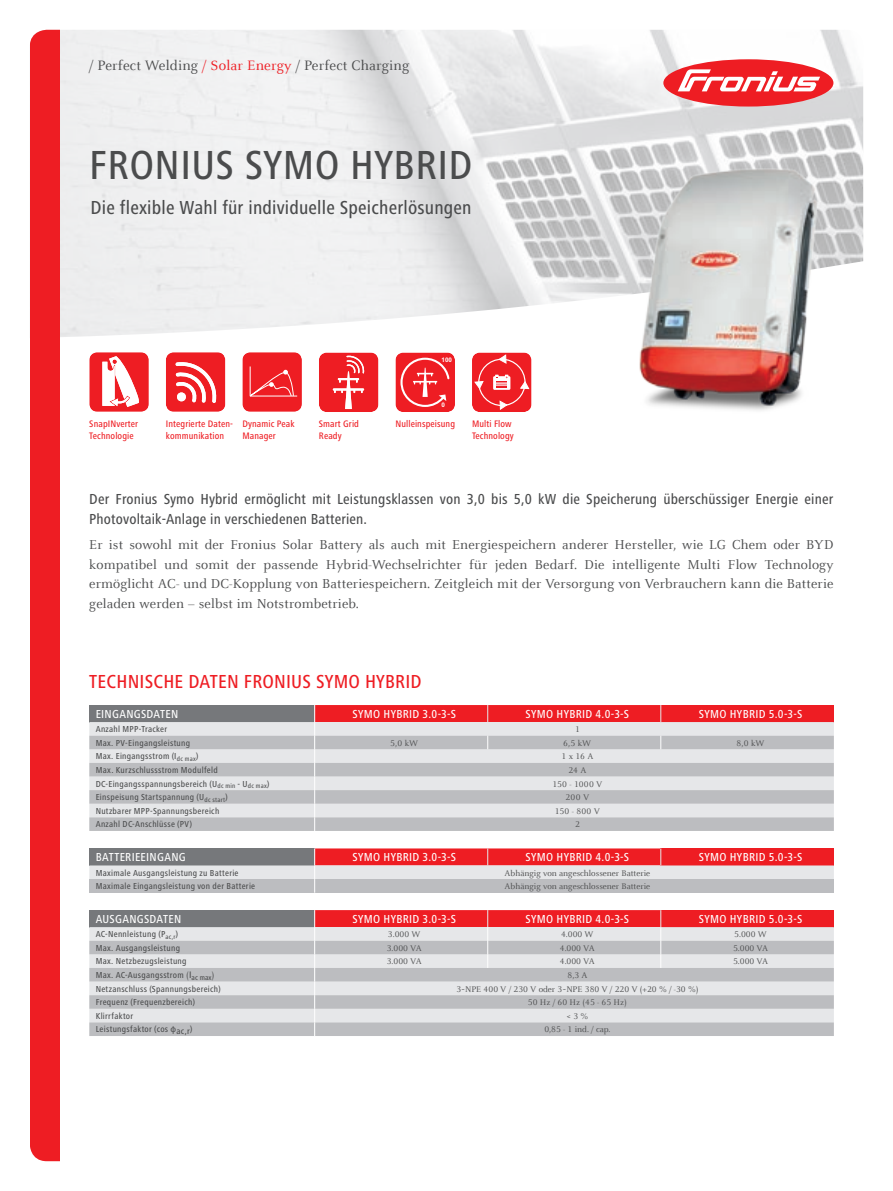
<style>
.page{position:relative;width:893px;height:1191px;background:#fff}
.page>*{position:absolute;margin:0;border:0;box-sizing:border-box;transform-origin:0 0}
.t1{font:500 condensed 42px "Frutiger Next LTW1 G";letter-spacing:.01em;color:#4b4c4d}
.t2{font:500 condensed 19.5px "Frutiger Next LTW1 G";letter-spacing:.01em;color:#4b4c4d}
.t3{font:500 condensed 19.5px "Frutiger Next LTW1 G";letter-spacing:.01em;color:#ee1d23}
.t4{font:500 condensed 15px/19.5px "Frutiger Next LTW1 G";letter-spacing:.01em;color:#4b4c4d}
.t5{font:15px "Celeste Offc Pro";letter-spacing:.01em;color:#4b4c4d}
.t6{font:14.25px/19.5px "Celeste Offc Pro";letter-spacing:.01em;color:#4b4c4d;text-align:justify}
.t7{font:500 condensed 12px "Frutiger Next LTW1 G";letter-spacing:.035em;color:#fff}
.t8{font:500 condensed 9.75px/12px "Frutiger Next LTW1 G";letter-spacing:.01em;color:#ee1d23}
.t9{font:500 condensed 9px "Frutiger Next LTW1 G";letter-spacing:.03em;color:#4b4c4d}
.t10{font:9px "Celeste Offc Pro";color:#4b4c4d}
.t11{font:700 6.3px "Arial";color:#fff}
.s1{color:#ee1d23}
.s2{font-family:"Celeste Offc Pro";font-weight:400;font-stretch:normal;font-size:9.75px}
.s3{font-size:9.75px}
</style>
<div class="page">
<svg style="left:60px;top:30px;width:803px;height:307px"></svg>
<div style="left:30px;top:30px;width:30px;height:1131px;background:#ee1d23"></div>
<div style="left:663px;top:59px;width:170px;height:48px;background:#ee1d23;border-radius:50%"></div>
<svg style="left:678px;top:69px;width:142px;height:22px"></svg>
<svg style="left:242px;top:352px;width:60px;height:60px;background:#ef3136"></svg>
<hr style="left:250px;top:396px;width:47px;height:1px;background:#fff">
<hr style="left:250px;top:366px;width:1px;height:30px;background:#fff">
<svg style="left:166px;top:352px;width:59px;height:60px"></svg>
<svg style="left:319px;top:352px;width:59px;height:60px;background:#f03c41"></svg>
<svg style="left:89px;top:352px;width:60px;height:60px"></svg>
<svg style="left:395px;top:352px;width:60px;height:60px;background:#f04146"></svg>
<svg style="left:472px;top:352px;width:59px;height:60px;background:#f04146"></svg>
<img style="left:621px;top:156px;width:223px;height:255px">
<div style="left:661px;top:705px;width:173px;height:17px;background:#ee1d23"></div>
<svg style="left:661px;top:722px;width:173px;height:13px;background:#e6e6e8"></svg>
<svg style="left:661px;top:735px;width:173px;height:96px;background:#cecfd2"></svg>
<svg style="left:89px;top:705px;width:572px;height:126px;background:#cebec1"></svg>
<svg style="left:89px;top:848px;width:745px;height:44px;background:#ce979a"></svg>
<div style="left:661px;top:910px;width:173px;height:17px;background:#ee1d23"></div>
<svg style="left:661px;top:927px;width:173px;height:13px;background:#e6e5e7"></svg>
<svg style="left:661px;top:940px;width:173px;height:96px;background:#cecfd2"></svg>
<svg style="left:89px;top:910px;width:572px;height:126px;background:#cebec1"></svg>
<h3 class="t5" style="left:89px;top:56px;width:322px">/ Perfect Welding <span class="s1">/ Solar Energy</span> / Perfect Charging</h3>
<h1 class="t1" style="left:89px;top:141px;width:345px">Froni us Symo Hybrid</h1>
<h2 class="t2" style="left:91px;top:196px;width:383px">Die flexible Wahl für individuelle Speicherlösungen</h2>
<p class="t11" style="left:442px;top:356px;width:12px">100</p>
<p class="t11" style="left:442px;top:401px;width:5px">0</p>
<p class="t8" style="left:89px;top:417px;width:50px">SnapINverter<br>Technologie</p>
<p class="t8" style="left:395px;top:417px;width:61px">Nulleinspeisung</p>
<p class="t8" style="left:472px;top:417px;width:43px">Multi Flow<br>Technology</p>
<p class="t8" style="left:166px;top:417px;width:69px">Integrierte Daten&shy;kommunikation</p>
<p class="t8" style="left:319px;top:417px;width:42px">Smart Grid<br>Ready</p>
<p class="t8" style="left:242px;top:417px;width:54px">Dynamic Peak<br>Manager</p>
<h3 class="t4" style="left:89px;top:489px;width:745px">Der Fronius Symo Hybrid ermöglicht mit Leistungsklassen von 3,0 bis 5,0 kW die Speicherung überschüssiger Energie einer<br>Photovoltaik-Anlage in verschiedenen Batterien.</h3>
<p class="t6" style="left:89px;top:535px;width:746px">Er ist sowohl mit der Fronius Solar Battery als auch mit Energiespeichern anderer Hersteller, wie LG Chem oder BYD kompatibel und somit der passende Hybrid-Wechselrichter für jeden Bedarf. Die intelligente Multi Flow Technology ermöglicht AC- und DC-Kopplung von Batteriespeichern. Zeitgleich mit der Versorgung von Verbrauchern kann die Batterie geladen werden – selbst im Notstrombetrieb.</p>
<h2 class="t3" style="left:89px;top:670px;width:37px">technis</h2>
<h2 class="t3" style="left:154px;top:670px;width:57px">che Daten</h2>
<h2 class="t3" style="left:244px;top:670px;width:161px">Froni us Symo Hybrid</h2>
<h3 class="t7" style="left:96px;top:707px;width:8px">eingangsdaten</h3>
<h3 class="t7" style="left:352px;top:707px;width:104px">sym o hybrid 3.0-3-s</h3>
<h3 class="t7" style="left:525px;top:707px;width:104px">symo hybrid 4.0-3-s</h3>
<h3 class="t7" style="left:699px;top:707px;width:104px">sym o hybrid 5.0-3-s</h3>
<p class="t9" style="left:96px;top:724px;width:73px">Anzahl MPP-Tracker</p>
<p class="t10" style="left:575px;top:724px;width:6px">1</p>
<p class="t9" style="left:96px;top:737px;width:96px">Max. PV-Eingangsleistung</p>
<p class="t10" style="left:390px;top:737px;width:30px">5,0 kW</p>
<p class="t10" style="left:563px;top:737px;width:30px">6,5 kW</p>
<p class="t10" style="left:736px;top:737px;width:30px">8,0 kW</p>
<p class="t9" style="left:96px;top:751px;width:104px">Max. Eingangsstrom (I<sub>dc</sub> <sub>max</sub>)</p>
<p class="t10" style="left:561px;top:751px;width:33px">1 x 16 A</p>
<p class="t9" style="left:96px;top:765px;width:124px">Max. Kurzschlussstrom Modulfeld</p>
<p class="t10" style="left:568px;top:764px;width:20px">24 A</p>
<p class="t9" style="left:96px;top:778px;width:175px">DC-Eingangsspannungsbereich (U <sub>dc</sub> <sub>min</sub> - U <sub>dc</sub> <sub>max</sub>)</p>
<p class="t10" style="left:552px;top:778px;width:52px">150 - 1000 V</p>
<p class="t9" style="left:96px;top:792px;width:134px">Einspeisung Startspannung (U <sub>dc</sub> <sub>start</sub>)</p>
<p class="t10" style="left:566px;top:792px;width:25px">200 V</p>
<p class="t9" style="left:96px;top:805px;width:125px">Nutzbarer MPP-Spannungsbereich</p>
<p class="t10" style="left:555px;top:805px;width:47px">150 - 800 V</p>
<p class="t9" style="left:96px;top:819px;width:98px">Anzahl DC-Anschlüsse (PV)</p>
<p class="t10" style="left:575px;top:819px;width:6px">2</p>
<h3 class="t7" style="left:96px;top:850px;width:7px">Batterieeingang</h3>
<h3 class="t7" style="left:352px;top:850px;width:104px">sym o hybrid 3.0-3-s</h3>
<h3 class="t7" style="left:525px;top:850px;width:104px">symo hybrid 4.0-3-s</h3>
<h3 class="t7" style="left:699px;top:850px;width:104px">sym o hybrid 5.0-3-s</h3>
<p class="t9" style="left:96px;top:867px;width:144px">Maximale Ausgangsleistung zu Batterie</p>
<p class="t10" style="left:505px;top:867px;width:147px">Abhängig von angeschlossener Batterie</p>
<p class="t9" style="left:96px;top:881px;width:161px">Maximale Eingangsleistung von der Batterie</p>
<p class="t10" style="left:505px;top:881px;width:147px">Abhängig von angeschlossener Batterie</p>
<h3 class="t7" style="left:96px;top:912px;width:22px">ausgangsdaten</h3>
<h3 class="t7" style="left:352px;top:912px;width:104px">sym o hybrid 3.0-3-s</h3>
<h3 class="t7" style="left:525px;top:912px;width:104px">symo hybrid 4.0-3-s</h3>
<h3 class="t7" style="left:699px;top:912px;width:104px">sym o hybrid 5.0-3-s</h3>
<p class="t9" style="left:96px;top:929px;width:84px">AC-Nennleistung (P<sub>ac,r</sub>)</p>
<p class="t10" style="left:388px;top:929px;width:34px">3.000 W</p>
<p class="t10" style="left:561px;top:929px;width:34px">4.000 W</p>
<p class="t10" style="left:734px;top:929px;width:34px">5.000 W</p>
<p class="t9" style="left:96px;top:942px;width:86px">Max. Ausgangsleistung</p>
<p class="t10" style="left:387px;top:942px;width:36px">3.000 VA</p>
<p class="t10" style="left:560px;top:942px;width:36px">4.000 VA</p>
<p class="t10" style="left:733px;top:942px;width:36px">5.000 VA</p>
<p class="t9" style="left:96px;top:956px;width:92px">Max. Netzbezugsleistung</p>
<p class="t10" style="left:387px;top:956px;width:36px">3.000 VA</p>
<p class="t10" style="left:560px;top:956px;width:36px">4.000 VA</p>
<p class="t10" style="left:733px;top:956px;width:36px">5.000 VA</p>
<p class="t9" style="left:96px;top:970px;width:120px">Max. AC-Ausgangsstrom <span class="s2">(</span><span class="s3">I</span><sub>ac</sub> <sub>max</sub><span class="s2">)</span></p>
<p class="t10" style="left:567px;top:969px;width:21px">8,3 A</p>
<p class="t9" style="left:96px;top:983px;width:127px">Netzanschluss (Spannungsbereich)</p>
<p class="t10" style="left:456px;top:983px;width:244px">3~NPE 400 V / 230 V oder 3~NPE 380 V / 220 V (+20 % / -30 %)</p>
<p class="t9" style="left:96px;top:997px;width:101px">Frequenz (Frequenzbereich)</p>
<p class="t10" style="left:528px;top:997px;width:100px">50 Hz / 60 Hz (45 - 65 Hz)</p>
<p class="t9" style="left:96px;top:1010px;width:39px">Klirrfaktor</p>
<p class="t10" style="left:567px;top:1010px;width:23px">&lt; 3 %</p>
<p class="t9" style="left:96px;top:1024px;width:98px">Leistungsfaktor (cos φac,r)</p>
<p class="t10" style="left:544px;top:1024px;width:68px">0,85 - 1 ind. / cap.</p>
</div>
